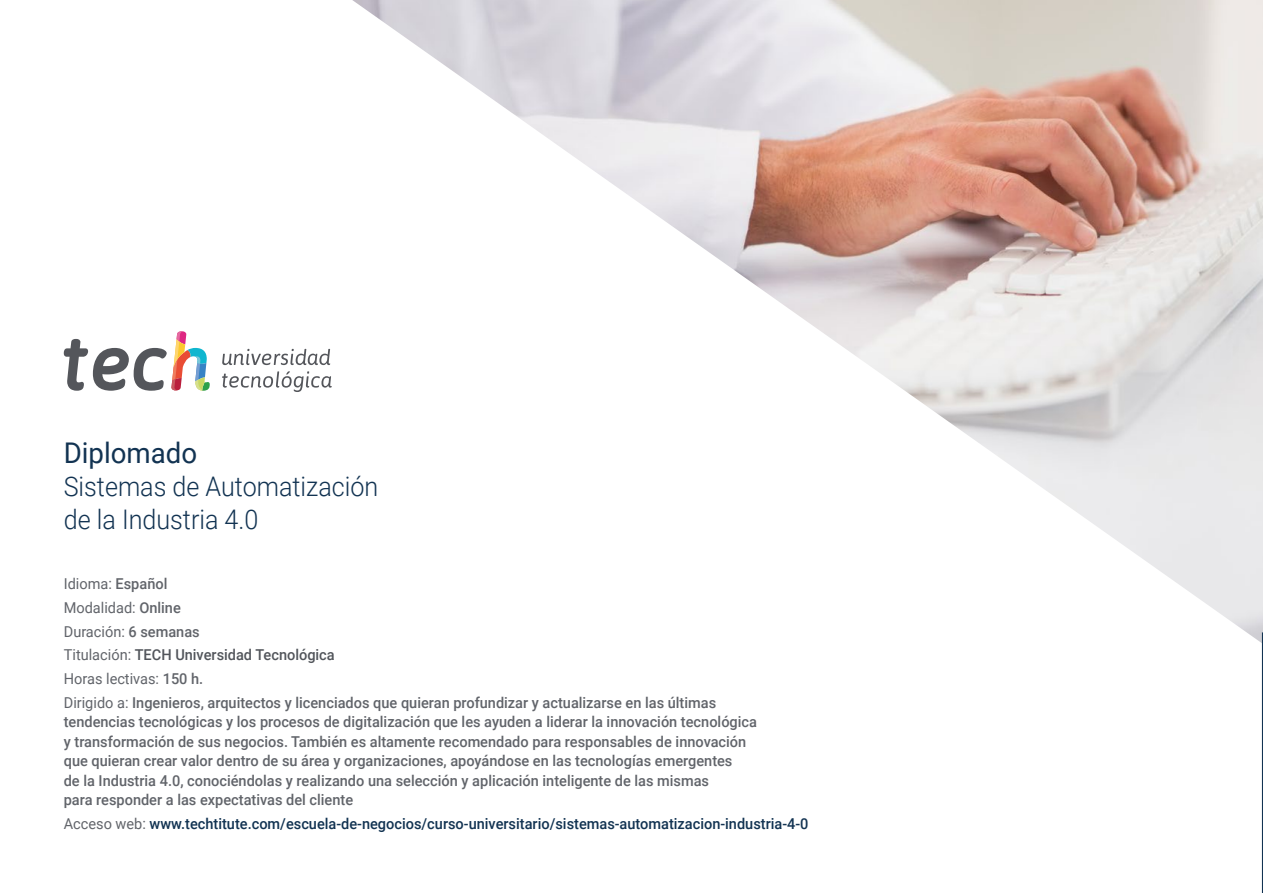
<style>
.page{position:relative;width:1263px;height:893px;background:#fff}
.page>*{position:absolute;margin:0;border:0;box-sizing:border-box;transform-origin:0 0}
.t1{font:28.5px "Roboto";color:#123352}
.t2{font:300 27px/33px "Roboto";color:#123352;scale:.93 1}
.t3{font:500 15px/23.7px "Roboto";color:#61646a}
.t4{font:500 15px "Roboto";color:#123352}
.s1{font-weight:400}
.s2{color:#52555b}
.s3{font-weight:400;color:#61646a}
</style>
<div class="page">
<img style="left:352px;top:0;width:911px;height:644px">
<svg style="left:64px;top:331px;width:146px;height:60px"></svg>
<svg style="left:222px;top:349px;width:108px;height:16px"></svg>
<svg style="left:222px;top:371px;width:110px;height:21px"></svg>
<svg style="left:1262px;top:632px;width:1px;height:261px"></svg>
<h1 class="t1" style="left:64px;top:433px;width:135px">Diplomado</h1>
<h2 class="t2" style="left:64px;top:469px;width:340px">Sistemas de Automatización de la Industria 4.0</h2>
<p class="t3" style="left:64px;top:571px;width:654px"><span class="s1">Idioma:</span> Español<br><span class="s1">Modalidad:</span> Online<br><span class="s1">Duración:</span> 6 semanas<br><span class="s1">Titulación:</span> <span class="s2">TECH Universidad Tecnológica<br></span><span class="s1">Horas lectivas:</span> 150 h.<br><span class="s1">Dirigido a:</span> Ingenieros, arquitectos y licenciados que quieran profundizar y actualizarse en las últimas</p>
<p class="t3" style="left:64px;top:712px;width:695px;line-height:19.5px">tendencias tecnológicas y los procesos de digitalización que les ayuden a liderar la innovación tecnológica y transformación de sus negocios. También es altamente recomendado para responsables de innovación que quieran crear valor dentro de su área y organizaciones, apoyándose en las tecnologías emergentes<br>de la Industria 4.0, conociéndolas y realizando una selección y aplicación inteligente de las mismas<br>para responder a las expectativas del cliente</p>
<p class="t4" style="left:64px;top:813px;width:746px"><span class="s3">Acceso web:</span> www.techtitute.com/escuela-de-negocios/curso-universitario/sistemas-automatizacion-industria-4-0</p>
</div>
